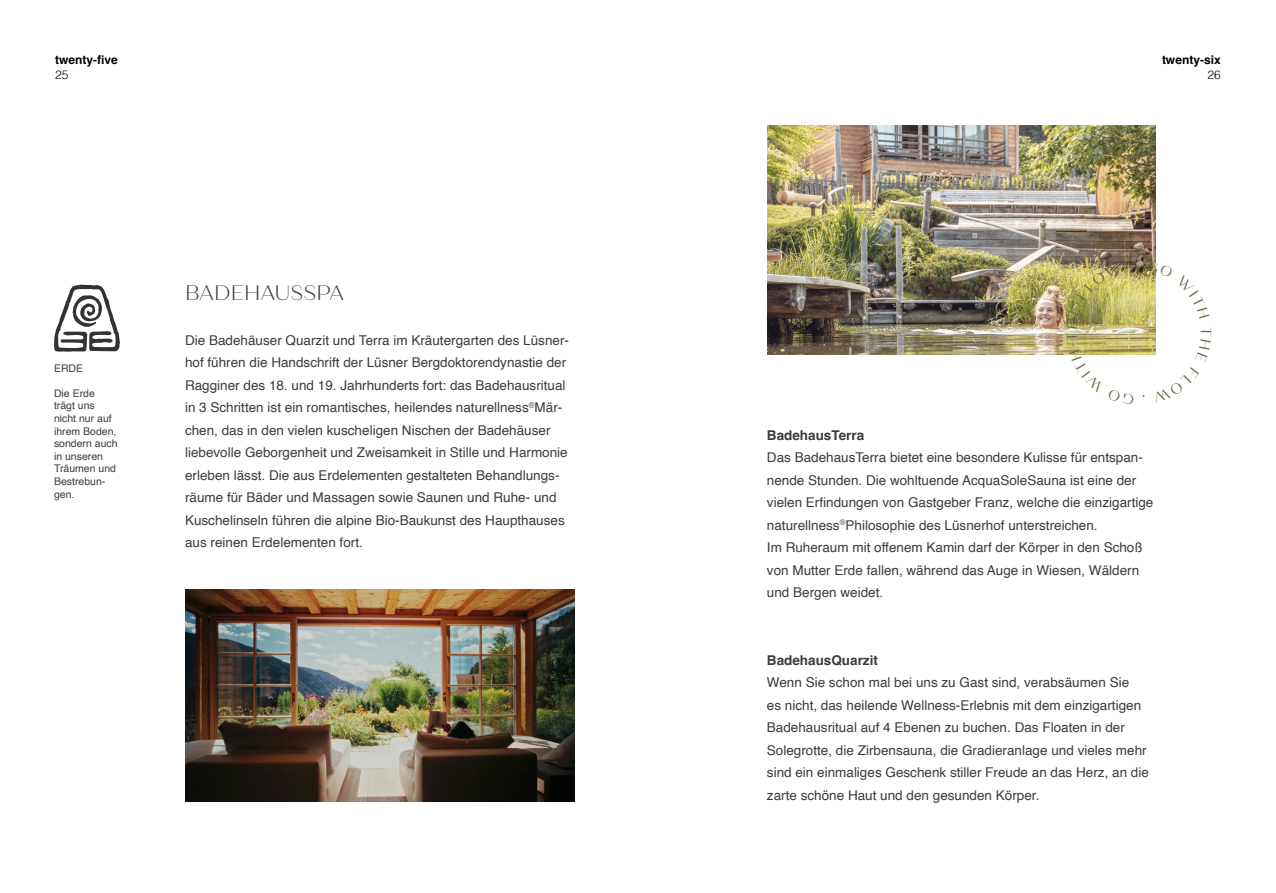
<style>
.page{position:relative;width:1276px;height:893px;background:#fff}
.page>*{position:absolute;margin:0;border:0;box-sizing:border-box;transform-origin:0 0}
.t1{font:300 21px "Quiche Sans";color:#3c3c3b}
.t2{font:13.5px/22.5px "Helvetica";color:#3c3c3b}
.t3{font:700 13.5px "Helvetica";color:#3c3c3b}
.t4{font:700 12px "Helvetica";color:#000}
.t5{font:300 12px "Helvetica";color:#000}
.t6{font:10.5px/12.6px "Helvetica";color:#3c3c3b}
</style>
<div class="page">
<img style="left:185px;top:589px;width:389px;height:212px">
<svg style="left:54px;top:285px;width:66px;height:67px"></svg>
<img style="left:767px;top:126px;width:388px;height:229px">
<svg style="left:1146px;top:261px;width:10px;height:58px"></svg>
<svg style="left:1153px;top:328px;width:3px;height:27px"></svg>
<svg style="left:1069px;top:349px;width:65px;height:6px"></svg>
<img style="left:1066px;top:263px;width:55px;height:78px">
<p class="t4" style="left:55px;top:53px;width:64px">twenty-five</p>
<p class="t5" style="left:55px;top:64px;width:15px">25</p>
<p class="t6" style="left:54px;top:362px;width:31px">ERDE</p>
<p class="t6" style="left:54px;top:387px;width:65px">Die Erde trägt uns nicht nur auf ihrem Boden, sondern auch in unseren<br>Träumen und<br>Bestrebun&shy;gen.</p>
<h1 class="t1" style="left:185px;top:280px;width:161px">BADEHAUSSPA</h1>
<p class="t2" style="left:185px;top:329px;width:385px">Die Badehäuser Quarzit und Terra im Kräutergarten des Lüsner&shy;hof führen die Handschrift der Lüsner Bergdoktorendynastie der Ragginer des 18. und 19. Jahrhunderts fort: das Badehausritual in 3 Schritten ist ein romantisches, heilendes naturellness<sup>®</sup>Mär&shy;chen, das in den vielen kuscheligen Nischen der Badehäuser liebevolle Geborgenheit und Zweisamkeit in Stille und Harmonie erleben lässt. Die aus Erdelementen gestalteten Behandlungs&shy;räume für Bäder und Massagen sowie Saunen und Ruhe- und Kuschelinseln führen die alpine Bio-Baukunst des Haupthauses aus reinen Erdelementen fort.</p>
<p class="t4" style="left:1162px;top:53px;width:60px">twenty-six</p>
<p class="t5" style="left:1207px;top:64px;width:15px">26</p>
<p class="t3" style="left:767px;top:427px;width:99px">BadehausTerra</p>
<p class="t2" style="left:767px;top:447px;width:388px">Das BadehausTerra bietet eine besondere Kulisse für entspan&shy;nende Stunden. Die wohltuende AcquaSoleSauna ist eine der vielen Erfindungen von Gastgeber Franz, welche die einzigartige naturellness<sup>®</sup>Philosophie des Lüsnerhof unterstreichen.<br>Im Ruheraum mit offenem Kamin darf der Körper in den Schoß von Mutter Erde fallen, während das Auge in Wiesen, Wäldern und Bergen weidet.</p>
<p class="t3" style="left:767px;top:652px;width:113px">BadehausQuarzit</p>
<p class="t2" style="left:767px;top:672px;width:383px">Wenn Sie schon mal bei uns zu Gast sind, verabsäumen Sie<br>es nicht, das heilende Wellness-Erlebnis mit dem einzigartigen Badehausritual auf 4 Ebenen zu buchen. Das Floaten in der Solegrotte, die Zirbensauna, die Gradieranlage und vieles mehr sind ein einmaliges Geschenk stiller Freude an das Herz, an die zarte schöne Haut und den gesunden Körper.</p>
</div>
